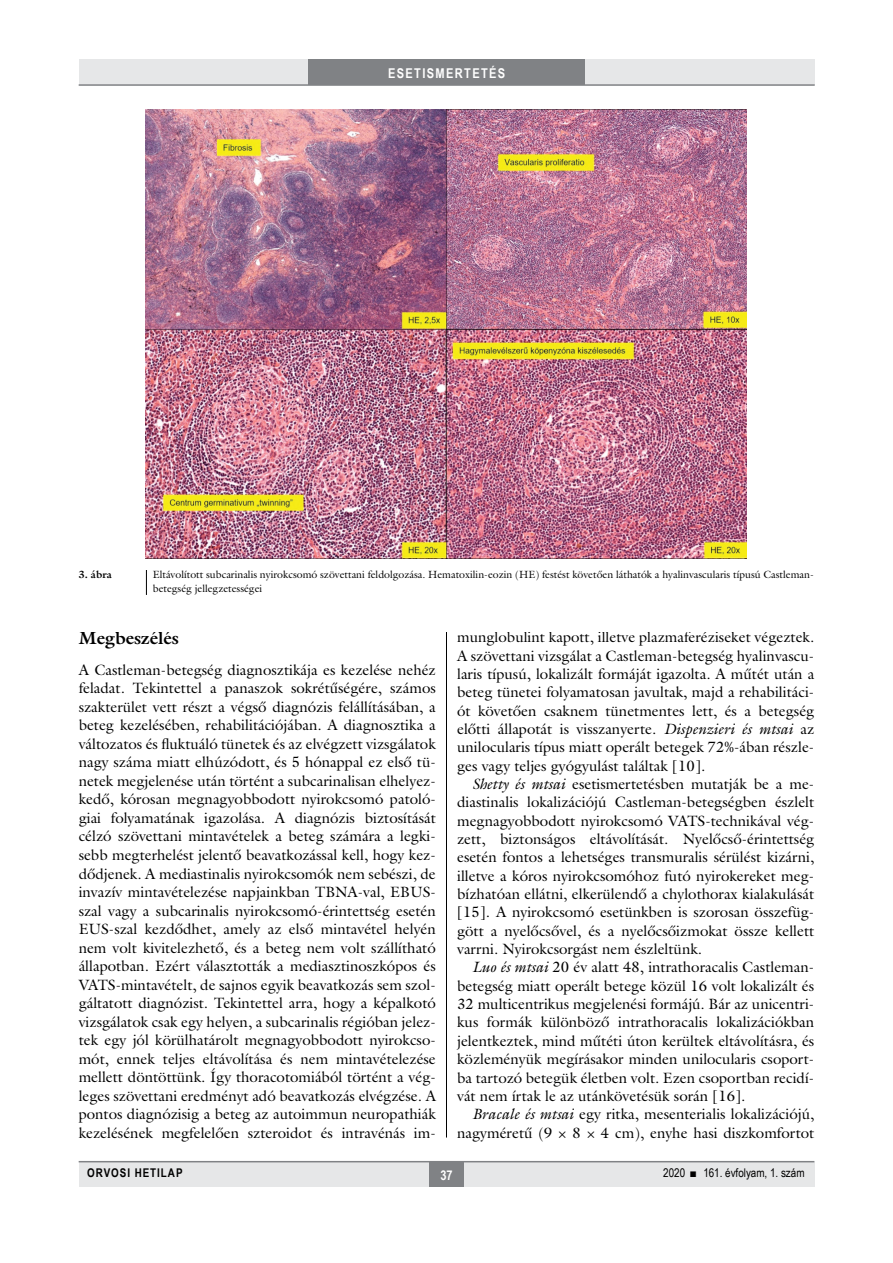
<style>
.page{position:relative;width:893px;height:1263px;background:#fff}
.page>*{position:absolute;margin:0;border:0;box-sizing:border-box;transform-origin:0 0}
.alcimbold{font:700 18px "Galliard Reg";color:#000}
.Body_tompa{font:15px/18.5px "Galliard Reg";color:#000;text-align:justify}
.Body_Text{font:15px/18.3px "Galliard Reg";color:#000;text-align:justify}
.t1{font:700 13.5px "Arial Narrow";letter-spacing:.1em;color:#fff}
.t2{font:12px "Arial Narrow";color:#000}
.t3{font:700 12px "Arial Narrow";letter-spacing:.08em;color:#000}
.kepalairas2{font:10.5px/13.5px "Galliard Reg";color:#000}
.kepalairas1{font:700 10.5px "Galliard Reg";color:#000}
.s1{font-style:italic}
</style>
<div class="page">
<div style="left:79px;top:1161px;width:735px;height:25px;background:#e6e7e8"></div>
<div style="left:429px;top:1161px;width:34px;height:25px;background:#808285"></div>
<hr style="left:79px;top:1161px;width:735px;height:1px;background:#808285">
<div style="left:79px;top:60px;width:735px;height:25px;background:#e6e7e8"></div>
<div style="left:308px;top:60px;width:277px;height:25px;background:#808285"></div>
<hr style="left:79px;top:84px;width:736px;height:2px;background:#808285">
<hr style="left:446px;top:111px;width:1px;height:1026px;background:#000">
<div style="left:78px;top:570px;width:736px;height:61px;background:#fff"></div>
<svg style="left:146px;top:570px;width:1px;height:25px"></svg>
<img style="left:146px;top:110px;width:601px;height:448px">
<p class="t1" style="left:388px;top:63px;width:119px">ESETISMERTETÉS</p>
<p class="kepalairas1" style="left:78px;top:568px;width:35px">3. ábra</p>
<p class="kepalairas2" style="left:153px;top:567px;width:662px">Eltávolított subcarinalis nyirokcsomó szövettani feldolgozása. Hematoxilin-eozin (HE) festést követően láthatók a hyalinvascularis típusú Castleman&shy;betegség jellegzetességei</p>
<p class="alcimbold" style="left:79px;top:627px;width:102px">Megbeszélés</p>
<p class="Body_tompa" style="left:79px;top:660px;width:359px">A Castleman-betegség diagnosztikája es kezelése nehéz feladat. Tekintettel a panaszok sokrétűségére, számos szakterület vett részt a végső diagnózis felállításában, a beteg kezelésében, rehabilitációjában. A diagnosztika a változatos és fluktuáló tünetek és az elvégzett vizsgálatok nagy száma miatt elhúzódott, és 5 hónappal ez első tü&shy;netek megjelenése után történt a subcarinalisan elhelyez&shy;kedő, kórosan megnagyobbodott nyirokcsomó patoló&shy;giai folyamatának igazolása. A diagnózis biztosítását célzó szövettani mintavételek a beteg számára a legki&shy;sebb megterhelést jelentő beavatkozással kell, hogy kez&shy;dődjenek. A mediastinalis nyirokcsomók nem sebészi, de invazív mintavételezése napjainkban TBNA-val, EBUS&shy;szal vagy a subcarinalis nyirokcsomó-érintettség esetén EUS-szal kezdődhet, amely az első mintavétel helyén nem volt kivitelezhető, és a beteg nem volt szállítható állapotban. Ezért választották a mediasztinoszkópos és VATS-mintavételt, de sajnos egyik beavatkozás sem szol&shy;gáltatott diagnózist. Tekintettel arra, hogy a képalkotó vizsgálatok csak egy helyen, a subcarinalis régióban jelez&shy;tek egy jól körülhatárolt megnagyobbodott nyirokcso&shy;mót, ennek teljes eltávolítása és nem mintavételezése mellett döntöttünk. Így thoracotomiából történt a vég&shy;leges szövettani eredményt adó beavatkozás elvégzése. A pontos diagnózisig a beteg az autoimmun neuropathiák kezelésének megfelelően szteroidot és intravénás im-</p>
<p class="Body_tompa" style="left:457px;top:628px;width:359px">munglobulint kapott, illetve plazmaferéziseket végeztek.<br>A szövettani vizsgálat a Castleman-betegség hyalinvascu&shy;laris típusú, lokalizált formáját igazolta. A műtét után a beteg tünetei folyamatosan javultak, majd a rehabilitáci&shy;ót követően csaknem tünetmentes lett, és a betegség előtti állapotát is visszanyerte. <span class="s1">Dispenzieri és mtsai</span> az unilocularis típus miatt operált betegek 72%-ában részle&shy;ges vagy teljes gyógyulást találtak [10].</p>
<p class="Body_Text" style="left:457px;top:774px;width:359px;text-indent:15px"><span class="s1">Shetty és mtsai</span> esetismertetésben mutatják be a me&shy;diastinalis lokalizációjú Castleman-betegségben észlelt megnagyobbodott nyirokcsomó VATS-technikával vég&shy;zett, biztonságos eltávolítását. Nyelőcső-érintettség esetén fontos a lehetséges transmuralis sérülést kizárni, illetve a kóros nyirokcsomóhoz futó nyirokereket meg&shy;bízhatóan ellátni, elkerülendő a chylothorax kialakulását [15]. A nyirokcsomó esetünkben is szorosan összefüg&shy;gött a nyelőcsővel, és a nyelőcsőizmokat össze kellett varrni. Nyirokcsorgást nem észleltünk.</p>
<p class="Body_Text" style="left:457px;top:958px;width:359px;text-indent:15px"><span class="s1">Luo és mtsai</span> 20 év alatt 48, intrathoracalis Castleman&shy;betegség miatt operált betege közül 16 volt lokalizált és 32 multicentrikus megjelenési formájú. Bár az unicentri&shy;kus formák különböző intrathoracalis lokalizációkban jelentkeztek, mind műtéti úton kerültek eltávolításra, és közleményük megírásakor minden unilocularis csoport&shy;ba tartozó betegük életben volt. Ezen csoportban recidí&shy;vát nem írtak le az utánkövetésük során [16].</p>
<p class="Body_Text" style="left:457px;top:1105px;width:359px;text-align:right"><span class="s1">Bracale és mtsai</span> egy ritka, mesenterialis lokalizációjú, nagyméretű (9 × 8 × 4 cm), enyhe hasi diszkomfortot</p>
<p class="t3" style="left:87px;top:1164px;width:97px">ORVOSI HETILAP</p>
<p class="t1" style="left:440px;top:1165px;width:14px">37</p>
<p class="t2" style="left:663px;top:1164px;width:143px">2020 ■ 161. évfolyam, 1. szám</p>
</div>
